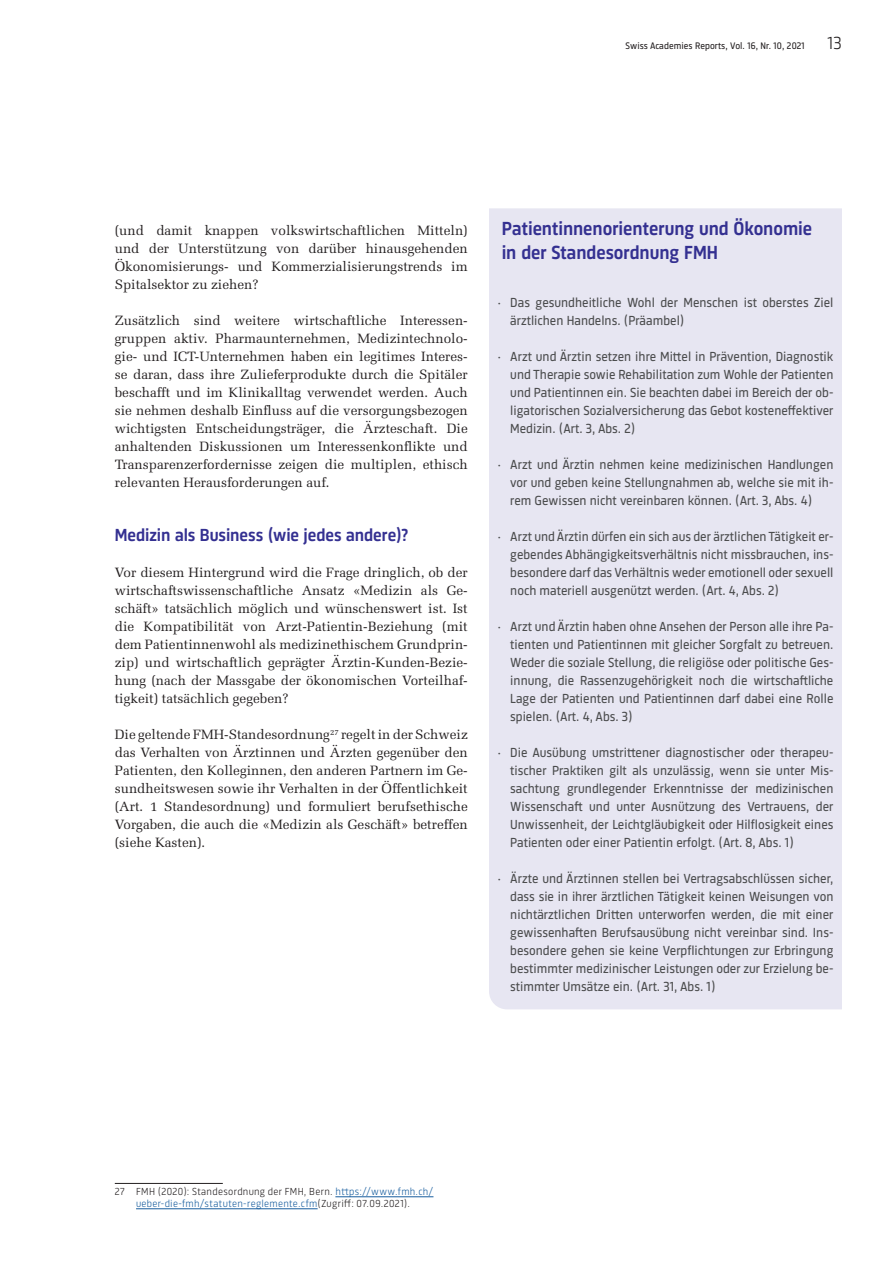
<style>
.page{position:relative;width:893px;height:1263px;background:#fff}
.page>*{position:absolute;margin:0;border:0;box-sizing:border-box;transform-origin:0 0}
.t1{font:500 19.5px/24px "Sinews Sans Pro";letter-spacing:-.005em;color:#343091}
.t2{font:500 18px "Sinews Sans Pro";letter-spacing:-.005em;color:#343091}
.t3{font:300 18px "Sinews Sans Pro";color:#231f20}
.t4{font:13.5px/18px "Sinews Sans Pro";color:#4b4c4d;text-align:justify}
.t5{font:13.5px/18px "Melior";color:#231f20;text-align:justify}
.t6{font:300 10.5px/12px "Sinews Sans Pro";letter-spacing:.035em;color:#231f20;text-align:center}
.t7{font:9.75px "Sinews Sans Pro";letter-spacing:.005em;color:#231f20}
.s1{font-family:"Melior"}
.s2{color:#175d9e}
</style>
<div class="page">
<div style="left:489px;top:208px;width:353px;height:801px;background:#e7e6f2"></div>
<hr style="left:115px;top:1183px;width:108px;height:1px;background:#231f20">
<hr style="left:335px;top:1196px;width:98px;height:1px;background:#175d9e">
<hr style="left:136px;top:1208px;width:182px;height:1px;background:#175d9e">
<p class="t7" style="left:626px;top:39px;width:181px">Swiss Academies Reports, Vol. 16, Nr. 10, 2021</p>
<h2 class="t3" style="left:827px;top:30px;width:16px">13</h2>
<p class="t5" style="left:115px;top:222px;width:354px">(und damit knappen volkswirtschaftlichen Mitteln) und der Unterstützung von darüber hinausgehenden Ökonomisierungs- und Kommerzialisierungstrends im Spitalsektor zu ziehen?</p>
<p class="t5" style="left:115px;top:312px;width:354px">Zusätzlich sind weitere wirtschaftliche Interessen&shy;gruppen aktiv. Pharmaunternehmen, Medizintechnolo&shy;gie- und ICT-Unternehmen haben ein legitimes Interes&shy;se daran, dass ihre Zulieferprodukte durch die Spitäler beschafft und im Klinikalltag verwendet werden. Auch sie nehmen deshalb Einfluss auf die versorgungsbezogen wichtigsten Entscheidungsträger, die Ärzteschaft. Die anhaltenden Diskussionen um Interessenkonflikte und Transparenzerfordernisse zeigen die multiplen, ethisch relevanten Herausforderungen auf.</p>
<h2 class="t2" style="left:115px;top:522px;width:295px">Medizin als Business (wie jedes andere)?</h2>
<p class="t5" style="left:115px;top:564px;width:354px">Vor diesem Hintergrund wird die Frage dringlich, ob der wirtschaftswissenschaftliche Ansatz «Medizin als Ge&shy;schäft» tatsächlich möglich und wünschenswert ist. Ist die Kompatibilität von Arzt-Patientin-Beziehung (mit dem Patientinnenwohl als medizinethischem Grundprin&shy;zip) und wirtschaftlich geprägter Ärztin-Kunden-Bezie&shy;hung (nach der Massgabe der ökonomischen Vorteilhaf&shy;tigkeit) tatsächlich gegeben?</p>
<p class="t5" style="left:115px;top:726px;width:354px">Die geltende FMH-Standesordnung<sup>27</sup> regelt in der Schweiz das Verhalten von Ärztinnen und Ärzten gegenüber den Patienten, den Kolleginnen, den anderen Partnern im Ge&shy;sundheitswesen sowie ihr Verhalten in der Öffentlichkeit (Art. 1 Standesordnung) und formuliert berufsethische Vorgaben, die auch die «Medizin als Geschäft» betreffen (siehe Kasten).</p>
<h1 class="t1" style="left:502px;top:215px;width:312px">Patientinnenorienterung und Ökonomie in der Standesordnung FMH</h1>
<p class="t4" style="left:510px;top:293px;width:325px;text-indent:-13px"><span class="s1">·</span> Das gesundheitliche Wohl der Menschen ist oberstes Ziel ärztlichen Handelns. (Präambel)</p>
<p class="t4" style="left:510px;top:347px;width:325px;text-indent:-13px"><span class="s1">·</span> Arzt und Ärztin setzen ihre Mittel in Prävention, Diagnostik und Therapie sowie Rehabilitation zum Wohle der Patienten und Patientinnen ein. Sie beachten dabei im Bereich der ob&shy;ligatorischen Sozialversicherung das Gebot kosteneffektiver Medizin. (Art. 3, Abs. 2)</p>
<p class="t4" style="left:510px;top:455px;width:325px;text-indent:-13px"><span class="s1">·</span> Arzt und Ärztin nehmen keine medizinischen Handlungen vor und geben keine Stellungnahmen ab, welche sie mit ih&shy;rem Gewissen nicht vereinbaren können. (Art. 3, Abs. 4)</p>
<p class="t4" style="left:510px;top:527px;width:325px;text-indent:-13px"><span class="s1">·</span> Arzt und Ärztin dürfen ein sich aus der ärztlichen Tätigkeit er&shy;gebendes Abhängigkeitsverhältnis nicht missbrauchen, ins&shy;besondere darf das Verhältnis weder emotionell oder sexuell noch materiell ausgenützt werden. (Art. 4, Abs. 2)</p>
<p class="t4" style="left:510px;top:617px;width:325px;text-indent:-13px"><span class="s1">·</span> Arzt und Ärztin haben ohne Ansehen der Person alle ihre Pa&shy;tienten und Patientinnen mit gleicher Sorgfalt zu betreuen.<br>Weder die soziale Stellung, die religiöse oder politische Ges&shy;innung, die Rassenzugehörigkeit noch die wirtschaftliche Lage der Patienten und Patientinnen darf dabei eine Rolle spielen. (Art. 4, Abs. 3)</p>
<p class="t4" style="left:510px;top:743px;width:325px;text-indent:-13px"><span class="s1">·</span> Die Ausübung umstrittener diagnostischer oder therapeu&shy;tischer Praktiken gilt als unzulässig, wenn sie unter Mis&shy;sachtung grundlegender Erkenntnisse der medizinischen Wissenschaft und unter Ausnützung des Vertrauens, der Unwissenheit, der Leichtgläubigkeit oder Hilflosigkeit eines Patienten oder einer Patientin erfolgt. (Art. 8, Abs. 1)</p>
<p class="t4" style="left:510px;top:869px;width:325px;text-indent:-13px"><span class="s1">·</span> Ärzte und Ärztinnen stellen bei Vertragsabschlüssen sicher, dass sie in ihrer ärztlichen Tätigkeit keinen Weisungen von nichtärztlichen Dritten unterworfen werden, die mit einer gewissenhaften Berufsausübung nicht vereinbar sind. Ins&shy;besondere gehen sie keine Verpflichtungen zur Erbringung bestimmter medizinischer Leistungen oder zur Erzielung be&shy;stimmter Umsätze ein. (Art. 31, Abs. 1)</p>
<p class="t6" style="left:115px;top:1185px;width:320px">27 FMH (2020): Standesordnung der FMH, Bern. <span class="s2">https://www.fmh.ch/ ueber-die-fmh/statuten-reglemente.cfm</span>(Zugriff: 07.09.2021).</p>
</div>
